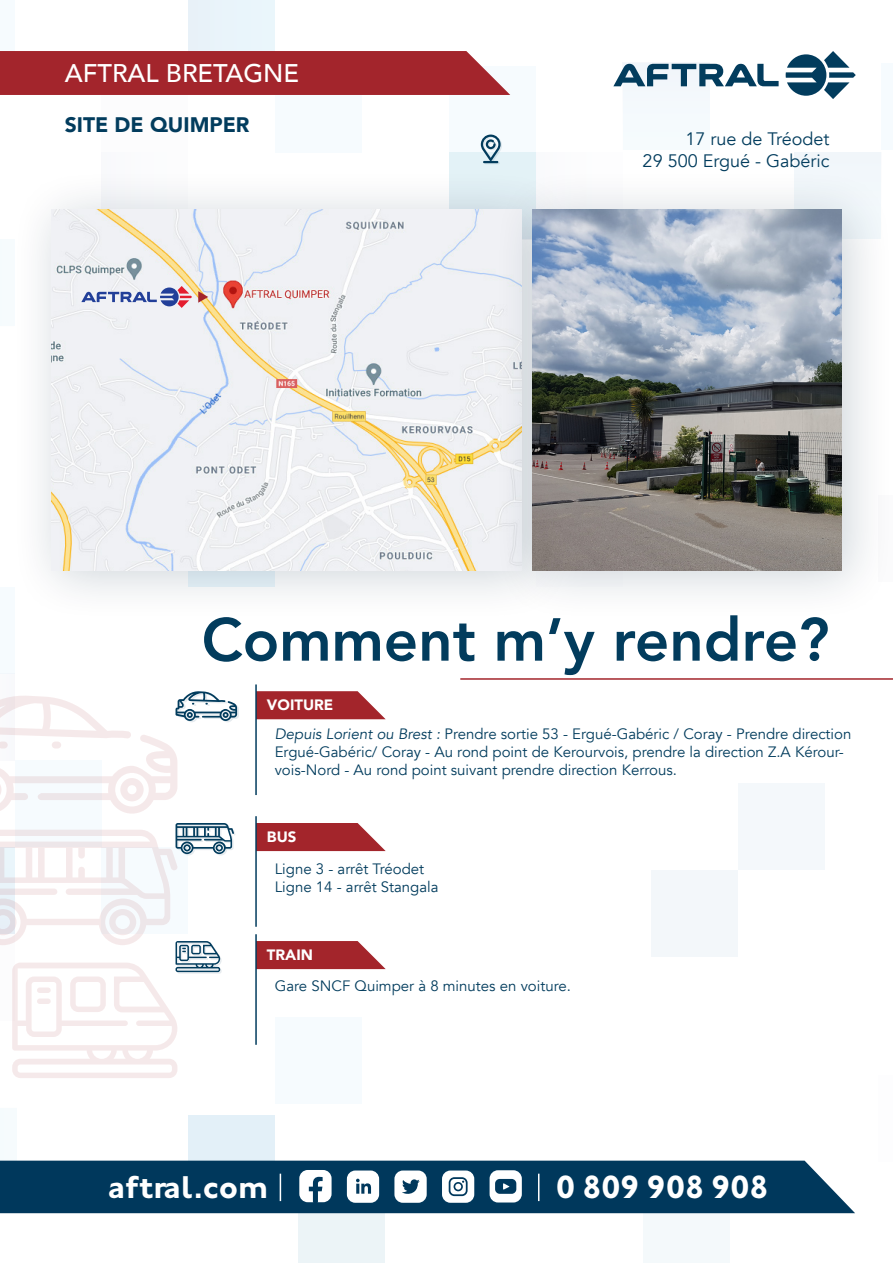
<style>
.page{position:relative;width:893px;height:1263px;background:#fff}
.page>*{position:absolute;margin:0;border:0;box-sizing:border-box;transform-origin:0 0}
.t1{font:800 60px "Avenir";color:#023c5d}
.t2{font:700 33px "Johnston ITC Std";letter-spacing:-.02em;color:#fff}
.t3{font:700 32.55px "Johnston ITC Std";color:#fff}
.t4{font:500 25.5px "Avenir";color:#fff}
.t5{font:900 21px "Avenir";color:#023c5d}
.t6{font:18px "Avenir";color:#023c5d}
.t7{font:15px/18px "Avenir";color:#023c5d}
.t8{font:900 15px "Avenir";color:#fff}
</style>
<div class="page">
<div style="left:0;top:674px;width:15px;height:86px;background:#f9f9fc"></div>
<div style="left:0;top:0;width:15px;height:66px;background:#f6fbfe"></div>
<div style="left:0;top:239px;width:15px;height:87px;background:#f6fbfd"></div>
<div style="left:102px;top:152px;width:86px;height:87px;background:#fbfbfd"></div>
<div style="left:0;top:587px;width:15px;height:87px;background:#f6fbfe"></div>
<div style="left:651px;top:870px;width:87px;height:87px;background:#f3f7fa"></div>
<div style="left:15px;top:760px;width:87px;height:87px;background:#f6fbfe"></div>
<div style="left:449px;top:66px;width:87px;height:86px;background:#f6fbfe"></div>
<div style="left:449px;top:152px;width:87px;height:87px;background:#e3f2f7"></div>
<div style="left:188px;top:1115px;width:87px;height:87px;background:#e3f0f8"></div>
<div style="left:275px;top:1016px;width:87px;height:87px;background:#f6fbfe"></div>
<div style="left:738px;top:783px;width:86px;height:87px;background:#f4f8fb"></div>
<div style="left:623px;top:63px;width:87px;height:87px;background:#f5fafd"></div>
<div style="left:298px;top:1189px;width:86px;height:74px;background:#ecf4f7"></div>
<div style="left:881px;top:63px;width:12px;height:87px;background:#f6fbfe"></div>
<div style="left:794px;top:152px;width:87px;height:87px;background:#f1f6fa"></div>
<div style="left:275px;top:66px;width:87px;height:87px;background:#f6fbfe"></div>
<div style="left:643px;top:1197px;width:87px;height:66px;background:#f4f9fb"></div>
<div style="left:0;top:1108px;width:17px;height:87px;background:#f6fbfd"></div>
<div style="left:188px;top:0;width:87px;height:66px;background:#e9f4fa"></div>
<svg style="left:786px;top:51px;width:70px;height:48px"></svg>
<svg style="left:613px;top:64px;width:166px;height:22px"></svg>
<div style="left:0;top:51px;width:510px;height:44px;background:#a3252c"></div>
<div style="left:10px;top:167px;width:566px;height:456px;background:#092840;opacity:.2"></div>
<img style="left:51px;top:209px;width:441px;height:361px">
<div style="left:492px;top:167px;width:401px;height:456px;background:#092840;opacity:.2"></div>
<img style="left:533px;top:209px;width:309px;height:361px">
<svg style="left:81px;top:286px;width:111px;height:22px"></svg>
<svg style="left:198px;top:291px;width:10px;height:12px"></svg>
<svg style="left:0;top:823px;width:235px;height:255px"></svg>
<svg style="left:257px;top:691px;width:129px;height:28px;background:#ad3e44"></svg>
<svg style="left:257px;top:823px;width:129px;height:28px;background:#ad3d42"></svg>
<svg style="left:257px;top:941px;width:129px;height:28px;background:#ad3d42"></svg>
<hr style="left:255px;top:684px;width:2px;height:111px;background:#023c5d">
<hr style="left:255px;top:816px;width:2px;height:111px;background:#023c5d">
<hr style="left:255px;top:934px;width:2px;height:111px;background:#023c5d">
<hr style="left:460px;top:678px;width:433px;height:2px;background:#a3252c">
<svg style="left:0;top:691px;width:239px;height:123px"></svg>
<div style="left:0;top:1160px;width:855px;height:53px;background:#00385c"></div>
<svg style="left:280px;top:1174px;width:1px;height:27px"></svg>
<svg style="left:538px;top:1174px;width:1px;height:27px"></svg>
<div style="left:394px;top:1170px;width:33px;height:33px;background:#fff;border-radius:8px"></div>
<svg style="left:402px;top:1179px;width:18px;height:15px"></svg>
<div style="left:442px;top:1170px;width:32px;height:33px;background:#fff;border-radius:8px"></div>
<svg style="left:449px;top:1177px;width:19px;height:19px"></svg>
<svg style="left:299px;top:1170px;width:33px;height:32px"></svg>
<div style="left:347px;top:1170px;width:32px;height:33px;background:#fff;border-radius:8px"></div>
<svg style="left:356px;top:1179px;width:15px;height:15px"></svg>
<div style="left:490px;top:1170px;width:32px;height:32px;background:#fff;border-radius:8px"></div>
<svg style="left:495px;top:1179px;width:21px;height:15px"></svg>
<svg style="left:481px;top:135px;width:21px;height:29px"></svg>
<p class="t4" style="left:65px;top:51px;width:236px">AFTRAL BRETAGNE</p>
<p class="t5" style="left:65px;top:106px;width:186px">SITE DE QUIMPER</p>
<p class="t6" style="left:685px;top:128px;width:146px">17 rue de Tréodet</p>
<p class="t6" style="left:643px;top:150px;width:188px">29 500 Ergué - Gabéric</p>
<p class="t1" style="left:202px;top:585px;width:629px">Comment m’y rendre?</p>
<p class="t8" style="left:267px;top:692px;width:68px">VOITURE</p>
<p class="t7" style="left:275px;top:725px;width:578px">Depuis Lorient ou Brest : Prendre sortie 53 - Ergué-Gabéric / Coray - Prendre direction<br>Ergué-Gabéric/ Coray - Au rond point de Kerourvois, prendre la direction Z.A Kérour&shy;vois-Nord - Au rond point suivant prendre direction Kerrous.</p>
<p class="t8" style="left:267px;top:824px;width:31px">BUS</p>
<p class="t7" style="left:275px;top:860px;width:151px">Ligne 3 - arrêt Tréodet</p>
<p class="t7" style="left:275px;top:878px;width:165px">Ligne 14 - arrêt Stangala</p>
<p class="t8" style="left:267px;top:942px;width:48px">TRAIN</p>
<p class="t7" style="left:275px;top:977px;width:298px">Gare SNCF Quimper à 8 minutes en voiture.</p>
<h3 class="t3" style="left:108px;top:1167px;width:161px">aftral.com</h3>
<p class="t2" style="left:556px;top:1167px;width:215px">0 809 908 908</p>
</div>
